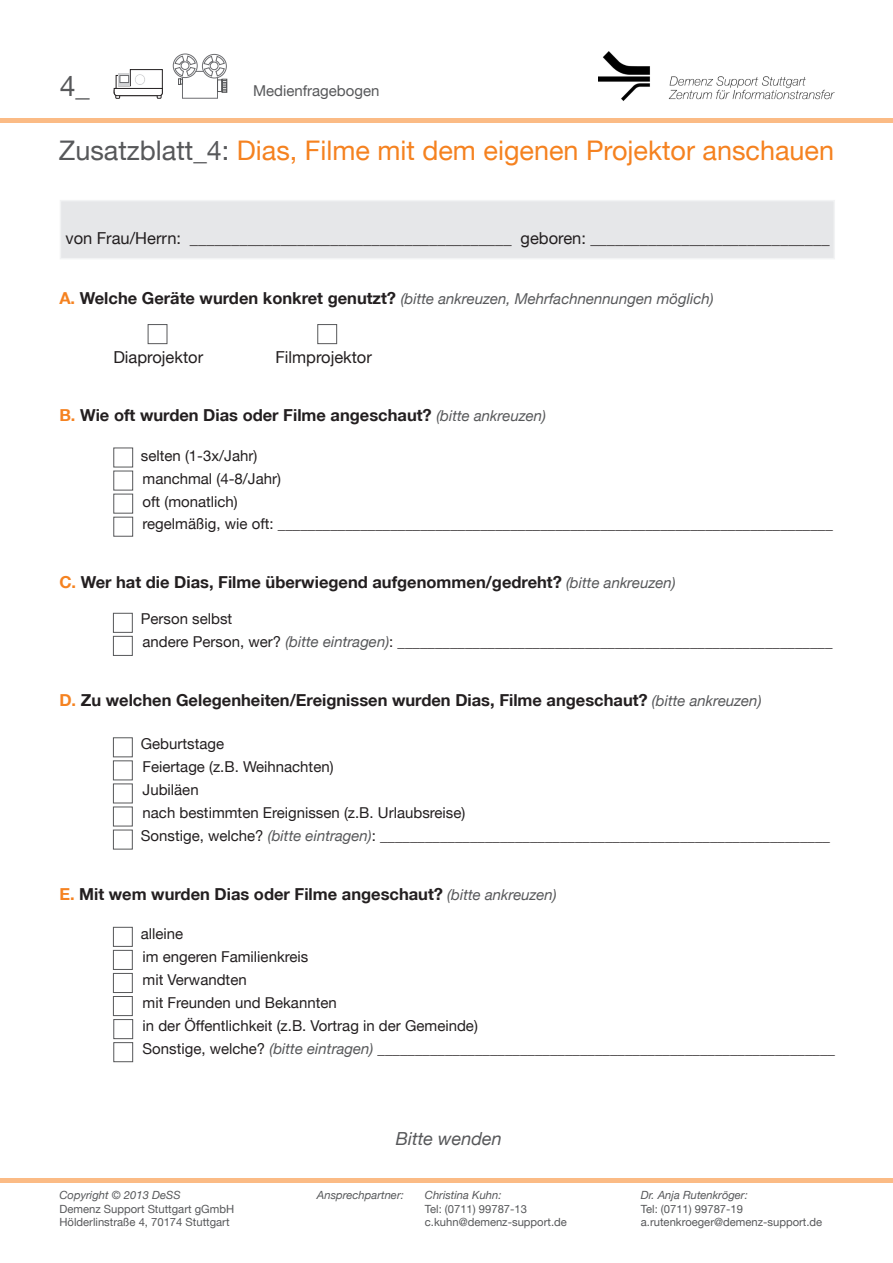
<style>
.page{position:relative;width:893px;height:1263px;background:#fff}
.page>*{position:absolute;margin:0;border:0;box-sizing:border-box;transform-origin:0 0}
.t1{font:28.5px "Helvetica Neue LT";color:#57585a}
.t2{font:27px "Helvetica Neue LT";color:#f58220}
.t3{font:italic 18px "Helvetica Neue LT";color:#57585a}
.t4{font:700 16.5px "Helvetica Neue LT";color:#231f20}
.t5{font:16.5px "Helvetica Neue LT";color:#231f20}
.t6{font:15px/23px "Helvetica Neue LT";color:#231f20}
.t7{font:italic 15px "Helvetica Neue LT";color:#57585a}
.t8{font:15px "Helvetica Neue LT";color:#57585a}
.t9{font:11.25px/13.5px "Helvetica Neue LT";color:#57585a}
.t10{font:italic 11.25px "Helvetica Neue LT";color:#57585a}
.s1{color:#57585a}
.s2{font-weight:700;font-style:normal;font-size:16.5px;color:#f58220}
.s3{font-weight:700;font-style:normal;font-size:16.5px;color:#231f20}
.s4{color:#f58220}
.s5{font-weight:400;font-style:italic;font-size:15px;color:#57585a}
.s6{font-style:italic;color:#57585a}
</style>
<div class="page">
<img style="left:598px;top:52px;width:237px;height:49px">
<hr style="left:0;top:118px;width:893px;height:4px;background:#fbbb85">
<hr style="left:0;top:1178px;width:893px;height:4px;background:#fbbb85">
<div style="left:202px;top:54px;width:25px;height:24px;border:1px solid #6c6d70;border-radius:50%"></div>
<div style="left:173px;top:54px;width:24px;height:24px;border:1px solid #6c6d70;border-radius:50%"></div>
<svg style="left:175px;top:56px;width:52px;height:37px"></svg>
<svg style="left:114px;top:69px;width:49px;height:30px"></svg>
<div style="left:113px;top:927px;width:20px;height:20px;border:1px solid #57585a"></div>
<div style="left:113px;top:950px;width:20px;height:20px;border:1px solid #57585a"></div>
<div style="left:113px;top:973px;width:20px;height:20px;border:1px solid #57585a"></div>
<div style="left:113px;top:996px;width:20px;height:20px;border:1px solid #57585a"></div>
<div style="left:113px;top:737px;width:20px;height:20px;border:1px solid #57585a"></div>
<div style="left:113px;top:760px;width:20px;height:20px;border:1px solid #57585a"></div>
<div style="left:113px;top:783px;width:20px;height:20px;border:1px solid #57585a"></div>
<div style="left:113px;top:806px;width:20px;height:20px;border:1px solid #57585a"></div>
<div style="left:113px;top:830px;width:20px;height:19px;border:1px solid #57585a"></div>
<div style="left:113px;top:613px;width:20px;height:20px;border:1px solid #57585a"></div>
<div style="left:113px;top:636px;width:20px;height:20px;border:1px solid #57585a"></div>
<div style="left:60px;top:200px;width:775px;height:59px;background:#e6e7e9;border:2px solid #f2f3f4"></div>
<div style="left:317px;top:324px;width:20px;height:20px;border:1px solid #57585a"></div>
<div style="left:148px;top:324px;width:19px;height:20px;border:1px solid #57585a"></div>
<div style="left:113px;top:1019px;width:20px;height:20px;border:1px solid #57585a"></div>
<div style="left:113px;top:1042px;width:20px;height:20px;border:1px solid #57585a"></div>
<div style="left:113px;top:448px;width:20px;height:19px;border:1px solid #57585a"></div>
<div style="left:113px;top:471px;width:20px;height:19px;border:1px solid #57585a"></div>
<div style="left:113px;top:494px;width:20px;height:19px;border:1px solid #57585a"></div>
<div style="left:113px;top:517px;width:20px;height:20px;border:1px solid #57585a"></div>
<h1 class="t1" style="left:60px;top:69px;width:32px">4_</h1>
<p class="t8" style="left:253px;top:81px;width:128px">Medienfragebogen</p>
<h2 class="t2" style="left:59px;top:134px;width:777px"><span class="s1">Zusatzblatt_4:</span> Dias, Filme mit dem eigenen Projektor anschauen</h2>
<p class="t5" style="left:65px;top:228px;width:766px">von Frau/Herrn: _______________________________________ geboren: _____________________________</p>
<p class="t7" style="left:59px;top:290px;width:656px"><span class="s2">A.</span> <span class="s3">Welche Geräte wurden konkret genutzt?</span> (bitte ankreuzen, Mehrfachnennungen möglich)</p>
<p class="t5" style="left:113px;top:347px;width:91px">Diaprojektor</p>
<p class="t5" style="left:275px;top:347px;width:98px">Filmprojektor</p>
<p class="t4" style="left:59px;top:405px;width:488px"><span class="s4">B.</span> Wie oft wurden Dias oder Filme angeschaut? <span class="s5">(bitte ankreuzen)</span></p>
<p class="t6" style="left:141px;top:444px;width:693px">selten (1-3x/Jahr)<br>manchmal (4-8/Jahr)<br>oft (monatlich)<br>regelmäßig, wie oft: __________________________________________________________________________</p>
<p class="t4" style="left:59px;top:572px;width:618px"><span class="s4">C.</span> Wer hat die Dias, Filme überwiegend aufgenommen/gedreht? <span class="s5">(bitte ankreuzen)</span></p>
<p class="t6" style="left:141px;top:607px;width:693px">Person selbst<br>andere Person, wer? <span class="s6">(bitte eintragen)</span>: __________________________________________________________</p>
<p class="t4" style="left:59px;top:690px;width:704px"><span class="s4">D.</span> Zu welchen Gelegenheiten/Ereignissen wurden Dias, Filme angeschaut? <span class="s5">(bitte ankreuzen)</span></p>
<p class="t6" style="left:141px;top:732px;width:691px">Geburtstage<br>Feiertage (z.B. Weihnachten)<br>Jubiläen<br>nach bestimmten Ereignissen (z.B. Urlaubsreise)<br>Sonstige, welche? <span class="s6">(bitte eintragen)</span>: ____________________________________________________________</p>
<p class="t4" style="left:59px;top:884px;width:499px"><span class="s4">E.</span> Mit wem wurden Dias oder Filme angeschaut? <span class="s5">(bitte ankreuzen)</span></p>
<p class="t6" style="left:141px;top:922px;width:696px">alleine<br>im engeren Familienkreis<br>mit Verwandten<br>mit Freunden und Bekannten<br>in der Öffentlichkeit (z.B. Vortrag in der Gemeinde)<br>Sonstige, welche? <span class="s6">(bitte eintragen)</span> _____________________________________________________________</p>
<p class="t10" style="left:60px;top:1188px;width:123px">Copyright © 2013 DeSS</p>
<p class="t9" style="left:60px;top:1202px;width:176px">Demenz Support Stuttgart gGmbH<br>Hölderlinstraße 4, 70174 Stuttgart</p>
<p class="t3" style="left:396px;top:1128px;width:108px">Bitte wenden</p>
<p class="t10" style="left:317px;top:1188px;width:88px">Ansprechpartner:</p>
<p class="t10" style="left:425px;top:1188px;width:78px">Christina Kuhn:</p>
<p class="t10" style="left:641px;top:1188px;width:108px">Dr. Anja Rutenkröger:</p>
<p class="t9" style="left:425px;top:1202px;width:104px">Tel: (0711) 99787-13</p>
<p class="t9" style="left:641px;top:1202px;width:104px">Tel: (0711) 99787-19</p>
<p class="t9" style="left:425px;top:1215px;width:143px">c.kuhn@demenz-support.de</p>
<p class="t9" style="left:641px;top:1215px;width:183px">a.rutenkroeger@demenz-support.de</p>
</div>
